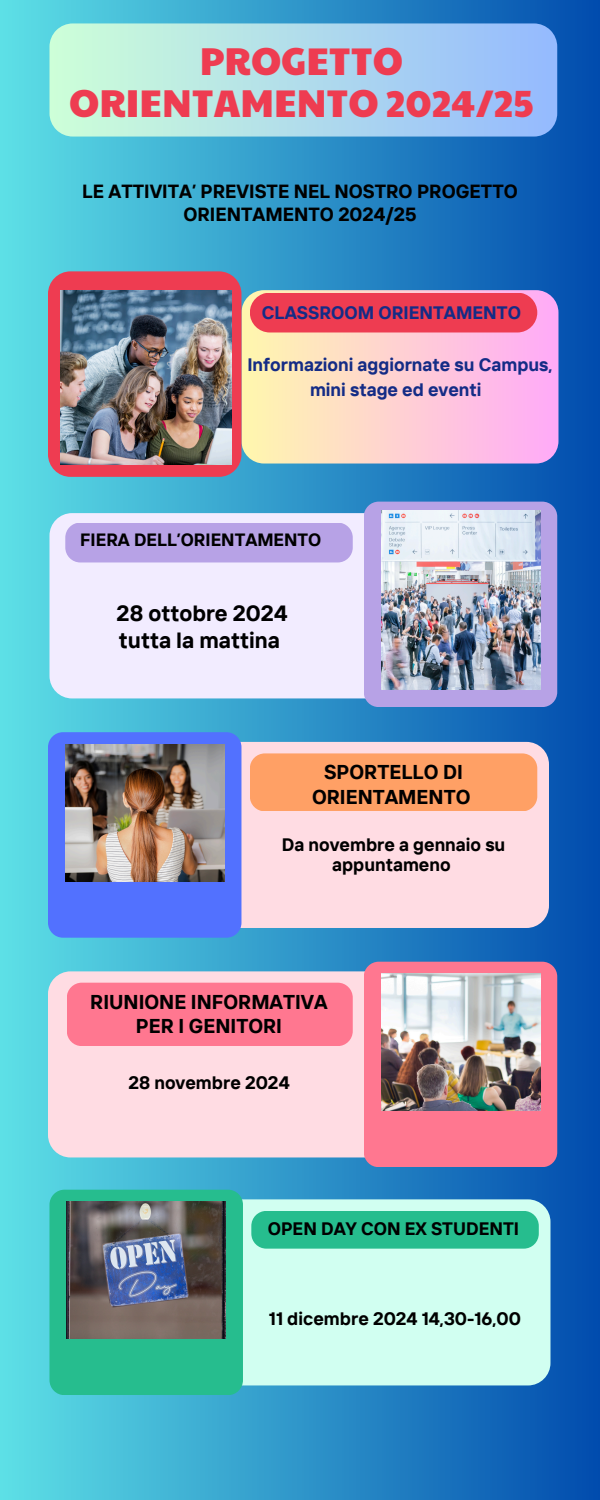
<style>
.page{position:relative;width:600px;height:1500px;background:#fff}
.page>*{position:absolute;margin:0;border:0;box-sizing:border-box;transform-origin:0 0}
.t1{font:38px/41.2px "Paytone One";color:#ee3c51;text-align:center}
.t2{font:700 22px/27px "TT Interphases";color:#000}
.t3{font:700 20px/24.8px "TT Interphases";color:#000;text-align:center}
.t4{font:700 19px/23.2px "TT Interphases";color:#000;text-align:center}
.t5{font:700 18px/19.5px "TT Interphases";color:#000;text-align:center}
.t6{font:700 18px/24.8px "TT Interphases";color:#142c86;text-align:center}
.t7{font:700 17.7px "TT Interphases";color:#000}
</style>
<div class="page">
<div style="left:0;top:0;width:600px;height:1500px;background:linear-gradient(to right,#5de0e6,#014cae)"></div>
<div style="left:241px;top:290px;width:317px;height:174px;background:linear-gradient(to right,#fef6ac,#ffa9f7);border-radius:22px"></div>
<div style="left:49px;top:513px;width:501px;height:185px;background:#f2ecff;border-radius:23px"></div>
<div style="left:201px;top:742px;width:348px;height:186px;background:#ffdce3;border-radius:22px"></div>
<div style="left:202px;top:1199px;width:348px;height:186px;background:#d1fff1;border-radius:22px"></div>
<div style="left:48px;top:271px;width:193px;height:206px;background:#ee3c51;border-radius:22px"></div>
<div style="left:364px;top:502px;width:193px;height:205px;background:#b7a2e6;border-radius:15px"></div>
<div style="left:48px;top:732px;width:193px;height:206px;background:#5271ff;border-radius:15px"></div>
<div style="left:49px;top:1190px;width:194px;height:205px;background:#26bd8e;border-radius:15px"></div>
<div style="left:48px;top:971px;width:501px;height:186px;background:#ffdce3;border-radius:22px"></div>
<div style="left:364px;top:962px;width:193px;height:205px;background:#ff7790;border-radius:15px"></div>
<div style="left:67px;top:983px;width:286px;height:63px;background:#ff7790;border-radius:15px"></div>
<img style="left:381px;top:974px;width:159px;height:137px">
<div style="left:250px;top:293px;width:287px;height:39px;background:#ee3c51;border-radius:20px"></div>
<svg style="left:49px;top:23px;width:508px;height:114px;background:#aedbea"></svg>
<div style="left:65px;top:523px;width:288px;height:39px;background:#b7a2e6;border-radius:15px"></div>
<div style="left:250px;top:753px;width:287px;height:58px;background:#ffa065;border-radius:15px"></div>
<div style="left:251px;top:1211px;width:288px;height:38px;background:#26bd8e;border-radius:15px"></div>
<img style="left:381px;top:511px;width:159px;height:179px">
<img style="left:65px;top:744px;width:159px;height:137px">
<img style="left:67px;top:1202px;width:159px;height:137px">
<img style="left:60px;top:290px;width:172px;height:175px">
<h2 class="t1" style="left:69px;top:39px;width:466px">PROGETTO<br>ORIENTAMENTO 2024/25</h2>
<p class="t4" style="left:82px;top:179px;width:437px">LE ATTIVITA’ PREVISTE NEL NOSTRO PROGETTO<br>ORIENTAMENTO 2024/25</p>
<h4 class="t6" style="left:262px;top:300px;width:261px">CLASSROOM ORIENTAMENTO</h4>
<h1 class="t6" style="left:247px;top:352px;width:307px">Informazioni aggiornate su Campus, mini stage ed eventi</h1>
<h4 class="t7" style="left:80px;top:528px;width:243px">FIERA DELL’ORIENTAMENTO</h4>
<p class="t2" style="left:117px;top:599px;width:172px">28 ottobre 2024 tutta la mattina</p>
<p class="t3" style="left:312px;top:760px;width:160px">SPORTELLO DI<br>ORIENTAMENTO</p>
<h2 class="t5" style="left:282px;top:835px;width:225px">Da novembre a gennaio su appuntameno</h2>
<h3 class="t3" style="left:90px;top:989px;width:239px">RIUNIONE INFORMATIVA<br>PER I GENITORI</h3>
<h4 class="t5" style="left:128px;top:1072px;width:163px">28 novembre 2024</h4>
<h4 class="t5" style="left:268px;top:1219px;width:253px">OPEN DAY CON EX STUDENTI</h4>
<p class="t5" style="left:269px;top:1309px;width:254px">11 dicembre 2024 14,30-16,00</p>
</div>
